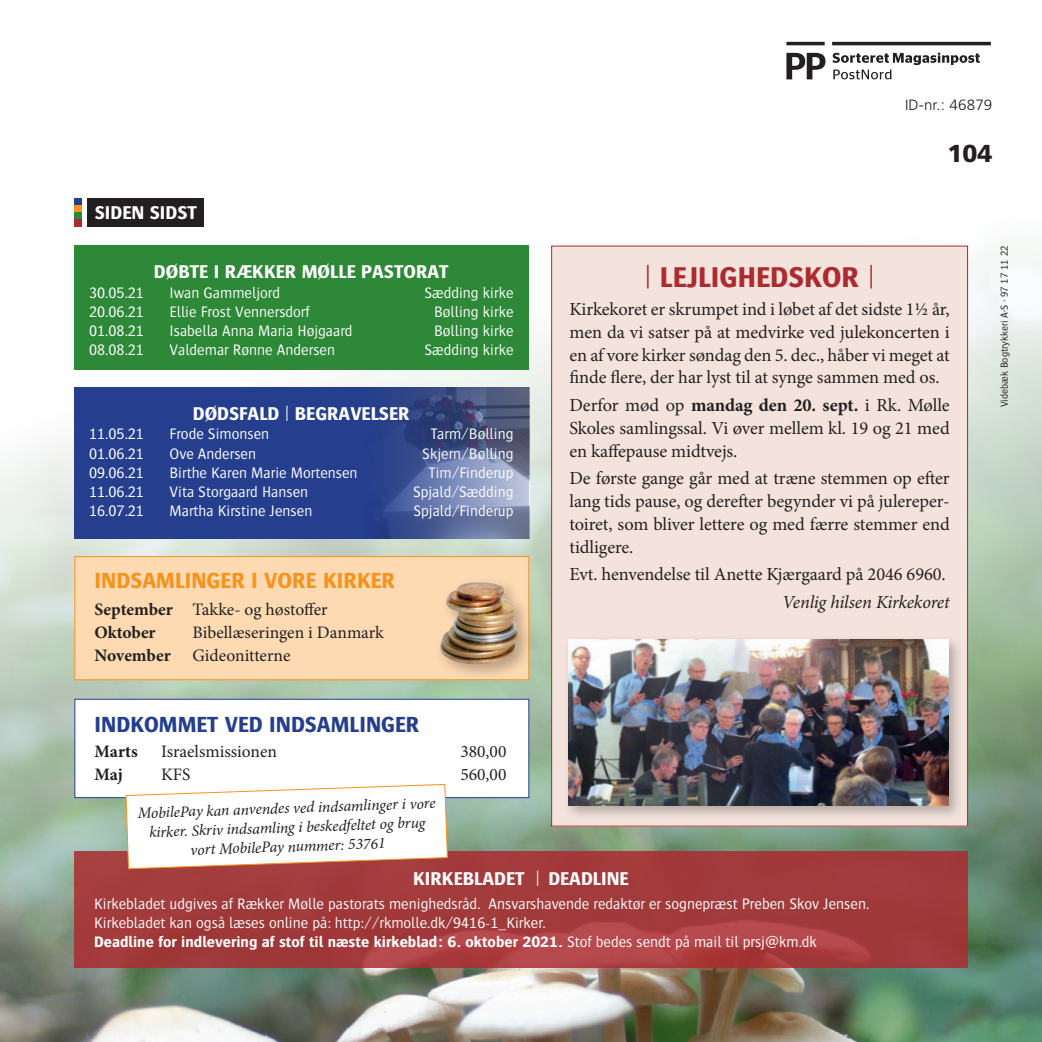
<style>
.page{position:relative;width:1042px;height:1042px;background:#fff}
.page>*{position:absolute;margin:0;border:0;box-sizing:border-box;transform-origin:0 0}
.t1{font:700 29.75px "Bosis Std";color:#ab2b30}
.t2{font:900 24.5px "Frutiger LT Std";color:#231f20}
.t3{font:700 22.75px "Bosis Std";color:#253f8e}
.t4{font:700 22.75px "Bosis Std";color:#f7931d}
.t5{font:700 19.25px "Bosis Std";color:#fff}
.t6{font:18.38px/22.8px "Minion Pro";letter-spacing:-.005em;color:#231f20;text-align:justify}
.t7{font:italic 18.38px "Minion Pro";letter-spacing:-.015em;color:#231f20}
.t8{font:17.5px "Minion Pro";color:#231f20}
.t9{font:700 17.5px "Minion Pro";letter-spacing:-.005em;color:#231f20}
.t10{font:300 15.75px "Bosis Std";color:#fff}
.t11{font:italic 15.75px/19.2px "Minion Pro";color:#231f20;text-align:center}
.t12{font:700 15.75px "Bosis Std";color:#fff}
.t13{font:300 14.88px "Frutiger LT Std";letter-spacing:.01em;color:#231f20}
.t14{font:300 10.5px "Bosis Std";color:#231f20}
.s1{font-weight:700}
.s2{font-weight:300}
</style>
<div class="page">
<img style="left:0;top:198px;width:1042px;height:844px">
<hr style="left:832px;top:42px;width:159px;height:3px;background:#231f20">
<hr style="left:786px;top:42px;width:38px;height:3px;background:#231f20">
<svg style="left:786px;top:53px;width:39px;height:26px"></svg>
<svg style="left:833px;top:53px;width:147px;height:26px"></svg>
<div style="left:88px;top:198px;width:116px;height:29px;background:#231f20"></div>
<div style="left:74px;top:198px;width:7px;height:7px;background:#253f8e"></div>
<div style="left:74px;top:205px;width:7px;height:8px;background:#f7931d"></div>
<div style="left:74px;top:213px;width:7px;height:7px;background:#2d8837"></div>
<div style="left:74px;top:220px;width:7px;height:7px;background:#ab2b30"></div>
<svg style="left:74px;top:851px;width:893px;height:116px;background:#a43b3d"></svg>
<div style="left:74px;top:699px;width:455px;height:99px;background:#fff;border:1px solid #253f8e"></div>
<div style="left:74px;top:556px;width:455px;height:124px;background:#fedab3;border:1px solid #f7931d"></div>
<div style="left:435px;top:576px;width:99px;height:105px;background:#231f20;opacity:.3"></div>
<img style="left:440px;top:581px;width:78px;height:84px">
<div style="left:74px;top:246px;width:455px;height:124px;background:#2d8837"></div>
<div style="left:74px;top:387px;width:455px;height:151px;background:#253f8e"></div>
<img style="left:381px;top:387px;width:148px;height:151px">
<div style="left:552px;top:246px;width:415px;height:580px;background:#f3e3dc"></div>
<div style="left:564px;top:635px;width:400px;height:185px;background:#231f20;opacity:.3"></div>
<img style="left:569px;top:640px;width:380px;height:166px">
<svg style="left:125px;top:783px;width:323px;height:86px"></svg>
<p class="t5" style="left:95px;top:202px;width:104px">SIDEN SIDST</p>
<p class="t5" style="left:154px;top:261px;width:296px">DØBTE I RÆKKER MØLLE PASTORAT</p>
<p class="t10" style="left:89px;top:284px;width:56px">30.05.21</p>
<p class="t10" style="left:170px;top:284px;width:112px">Iwan Gammeljord</p>
<p class="t10" style="left:424px;top:284px;width:91px">Sædding kirke</p>
<p class="t10" style="left:89px;top:303px;width:56px">20.06.21</p>
<p class="t10" style="left:170px;top:303px;width:142px">Ellie Frost Vennersdorf</p>
<p class="t10" style="left:434px;top:303px;width:81px">Bølling kirke</p>
<p class="t10" style="left:89px;top:322px;width:56px">01.08.21</p>
<p class="t10" style="left:170px;top:322px;width:185px">Isabella Anna Maria Højgaard</p>
<p class="t10" style="left:434px;top:322px;width:81px">Bølling kirke</p>
<p class="t10" style="left:89px;top:342px;width:56px">08.08.21</p>
<p class="t10" style="left:170px;top:342px;width:167px">Valdemar Rønne Andersen</p>
<p class="t10" style="left:424px;top:342px;width:91px">Sædding kirke</p>
<p class="t5" style="left:193px;top:403px;width:218px">DØDSFALD | BEGRAVELSER</p>
<p class="t10" style="left:89px;top:426px;width:56px">11.05.21</p>
<p class="t10" style="left:170px;top:426px;width:101px">Frode Simonsen</p>
<p class="t10" style="left:431px;top:426px;width:84px">Tarm/Bølling</p>
<p class="t10" style="left:89px;top:445px;width:56px">01.06.21</p>
<p class="t10" style="left:170px;top:445px;width:88px">Ove Andersen</p>
<p class="t10" style="left:422px;top:445px;width:93px">Skjern/Bølling</p>
<p class="t10" style="left:89px;top:464px;width:56px">09.06.21</p>
<p class="t10" style="left:170px;top:464px;width:190px">Birthe Karen Marie Mortensen</p>
<p class="t10" style="left:429px;top:464px;width:86px">Tim/Finderup</p>
<p class="t10" style="left:89px;top:483px;width:56px">11.06.21</p>
<p class="t10" style="left:170px;top:483px;width:140px">Vita Storgaard Hansen</p>
<p class="t10" style="left:413px;top:483px;width:102px">Spjald/Sædding</p>
<p class="t10" style="left:89px;top:503px;width:56px">16.07.21</p>
<p class="t10" style="left:170px;top:503px;width:144px">Martha Kirstine Jensen</p>
<p class="t10" style="left:413px;top:503px;width:102px">Spjald/Finderup</p>
<p class="t4" style="left:95px;top:568px;width:302px">INDSAMLINGER I VORE KIRKER</p>
<p class="t8" style="left:95px;top:598px;width:235px"><span class="s1">September</span> Takke- og høstoffer</p>
<p class="t9" style="left:95px;top:620px;width:63px">Oktober</p>
<p class="t8" style="left:193px;top:621px;width:193px">Bibellæseringen i Danmark</p>
<p class="t8" style="left:95px;top:643px;width:197px"><span class="s1">November</span> Gideonitterne</p>
<p class="t13" style="left:905px;top:97px;width:89px">ID-nr.: 46879</p>
<p class="t2" style="left:947px;top:139px;width:46px">104</p>
<p class="t1" style="left:644px;top:261px;width:232px">| LEJLIGHEDSKOR |</p>
<p class="t6" style="left:569px;top:298px;width:382px">Kirkekoret er skrumpet ind i løbet af det sidste 1½ år, men da vi satser på at medvirke ved julekoncerten i en af vore kirker søndag den 5. dec., håber vi meget at finde flere, der har lyst til at synge sammen med os.</p>
<p class="t6" style="left:569px;top:394px;width:382px">Derfor mød op <span class="s1">mandag den 20. sept.</span> i Rk. Mølle Skoles samlingssal. Vi øver mellem kl. 19 og 21 med en kaffepause midtvejs.</p>
<p class="t6" style="left:569px;top:467px;width:382px">De første gange går med at træne stemmen op efter lang tids pause, og derefter begynder vi på julereper&shy;toiret, som bliver lettere og med færre stemmer end tidligere.</p>
<p class="t6" style="left:569px;top:563px;width:378px">Evt. henvendelse til Anette Kjærgaard på 2046 6960.</p>
<p class="t7" style="left:782px;top:589px;width:169px">Venlig hilsen Kirkekoret</p>
<p class="t14" style="left:999px;top:407px;width:163px;rotate:-90deg">Videbæk Bogtrykkeri A·S · 97 17 11 22</p>
<p class="t3" style="left:95px;top:711px;width:326px">INDKOMMET VED INDSAMLINGER</p>
<p class="t9" style="left:95px;top:739px;width:45px">Marts</p>
<p class="t8" style="left:161px;top:739px;width:117px">Israelsmissionen</p>
<p class="t8" style="left:460px;top:739px;width:47px">380,00</p>
<p class="t9" style="left:95px;top:761px;width:30px">Maj</p>
<p class="t8" style="left:161px;top:762px;width:31px">KFS</p>
<p class="t8" style="left:460px;top:762px;width:47px">560,00</p>
<p class="t11" style="left:137px;top:803px;width:299px;rotate:-2deg">MobilePay kan anvendes ved indsamlinger i vore kirker. Skriv indsamling i beskedfeltet og brug vort MobilePay nummer: 53761</p>
<p class="t5" style="left:413px;top:867px;width:217px">KIRKEBLADET | DEADLINE</p>
<p class="t10" style="left:94px;top:895px;width:776px">Kirkebladet udgives af Rækker Mølle pastorats menighedsråd. Ansvarshavende redaktør er sognepræst Preben Skov Jensen.</p>
<p class="t10" style="left:94px;top:914px;width:453px">Kirkebladet kan også læses online på: http://rkmolle.dk/9416-1_Kirker.</p>
<p class="t12" style="left:94px;top:933px;width:724px">Deadline for indlevering af stof til næste kirkeblad: 6. oktober 2021. <span class="s2">Stof bedes sendt på mail til prsj@km.dk</span></p>
</div>
